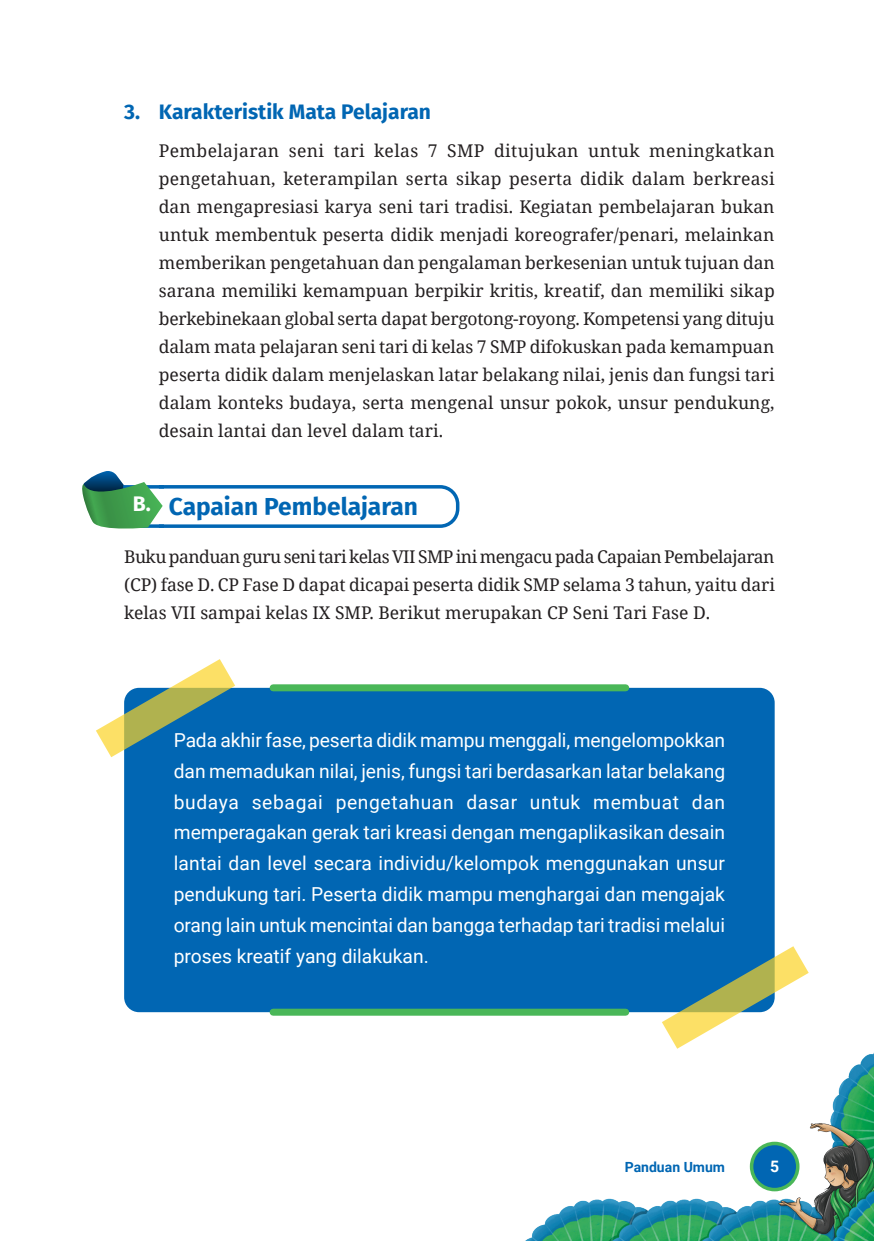
<style>
.page{position:relative;width:874px;height:1241px;background:#fff}
.page>*{position:absolute;margin:0;border:0;box-sizing:border-box;transform-origin:0 0}
.t1{font:700 24.5px "Fira Sans";color:#0166b3}
.t2{font:700 21px "Fira Sans";color:#0166b3}
.t3{font:700 21px "Fira Sans";color:#fff}
.t4{font:19.25px/30.8px "Roboto";letter-spacing:-.01em;color:#fff;text-align:justify}
.t5{font:17.5px/28px "Noto Serif";color:#231f20;text-align:justify}
.t6{font:700 15.75px "Roboto";color:#fff}
.t7{font:700 14px "Roboto";color:#0166b3}
</style>
<div class="page">
<img style="left:526px;top:1048px;width:347px;height:192px">
<div style="left:751px;top:1143px;width:46px;height:46px;background:#0166b3;border-radius:50%"></div>
<div style="left:749px;top:1141px;width:50px;height:50px;border:4px solid #4ab758;border-radius:50%"></div>
<div style="left:124px;top:687px;width:650px;height:325px;background:#0166b3;border-radius:15px"></div>
<div style="left:273px;top:1008px;width:352px;height:7px;background:#4ab758"></div>
<div style="left:273px;top:684px;width:352px;height:7px;background:#4ab758"></div>
<svg style="left:82px;top:471px;width:378px;height:58px"></svg>
<svg style="left:96px;top:659px;width:139px;height:98px"></svg>
<svg style="left:661px;top:946px;width:147px;height:102px"></svg>
<p class="t2" style="left:124px;top:94px;width:308px">3. Karakteristik Mata Pelajaran</p>
<p class="t5" style="left:159px;top:136px;width:617px">Pembelajaran seni tari kelas 7 SMP ditujukan untuk meningkatkan pengetahuan, keterampilan serta sikap peserta didik dalam berkreasi dan mengapresiasi karya seni tari tradisi. Kegiatan pembelajaran bukan untuk membentuk peserta didik menjadi koreografer/penari, melainkan memberikan pengetahuan dan pengalaman berkesenian untuk tujuan dan sarana memiliki kemampuan berpikir kritis, kreatif, dan memiliki sikap berkebinekaan global serta dapat bergotong-royong. Kompetensi yang dituju dalam mata pelajaran seni tari di kelas 7 SMP difokuskan pada kemampuan peserta didik dalam menjelaskan latar belakang nilai, jenis dan fungsi tari dalam konteks budaya, serta mengenal unsur pokok, unsur pendukung, desain lantai dan level dalam tari.</p>
<h1 class="t1" style="left:124px;top:485px;width:295px">B. Capaian Pembelajaran</h1>
<p class="t5" style="left:124px;top:541px;width:652px">Buku panduan guru seni tari kelas VII SMP ini mengacu pada Capaian Pembelajaran (CP) fase D. CP Fase D dapat dicapai peserta didik SMP selama 3 tahun, yaitu dari kelas VII sampai kelas IX SMP. Berikut merupakan CP Seni Tari Fase D.</p>
<p class="t3" style="left:133px;top:486px;width:19px">B.</p>
<p class="t4" style="left:174px;top:723px;width:552px">Pada akhir fase, peserta didik mampu menggali, mengelompokkan dan memadukan nilai, jenis, fungsi tari berdasarkan latar belakang budaya sebagai pengetahuan dasar untuk membuat dan memperagakan gerak tari kreasi dengan mengaplikasikan desain lantai dan level secara individu/kelompok menggunakan unsur pendukung tari. Peserta didik mampu menghargai dan mengajak orang lain untuk mencintai dan bangga terhadap tari tradisi melalui proses kreatif yang dilakukan.</p>
<p class="t7" style="left:624px;top:1156px;width:102px">Panduan Umum</p>
<p class="t6" style="left:769px;top:1155px;width:11px">5</p>
</div>
